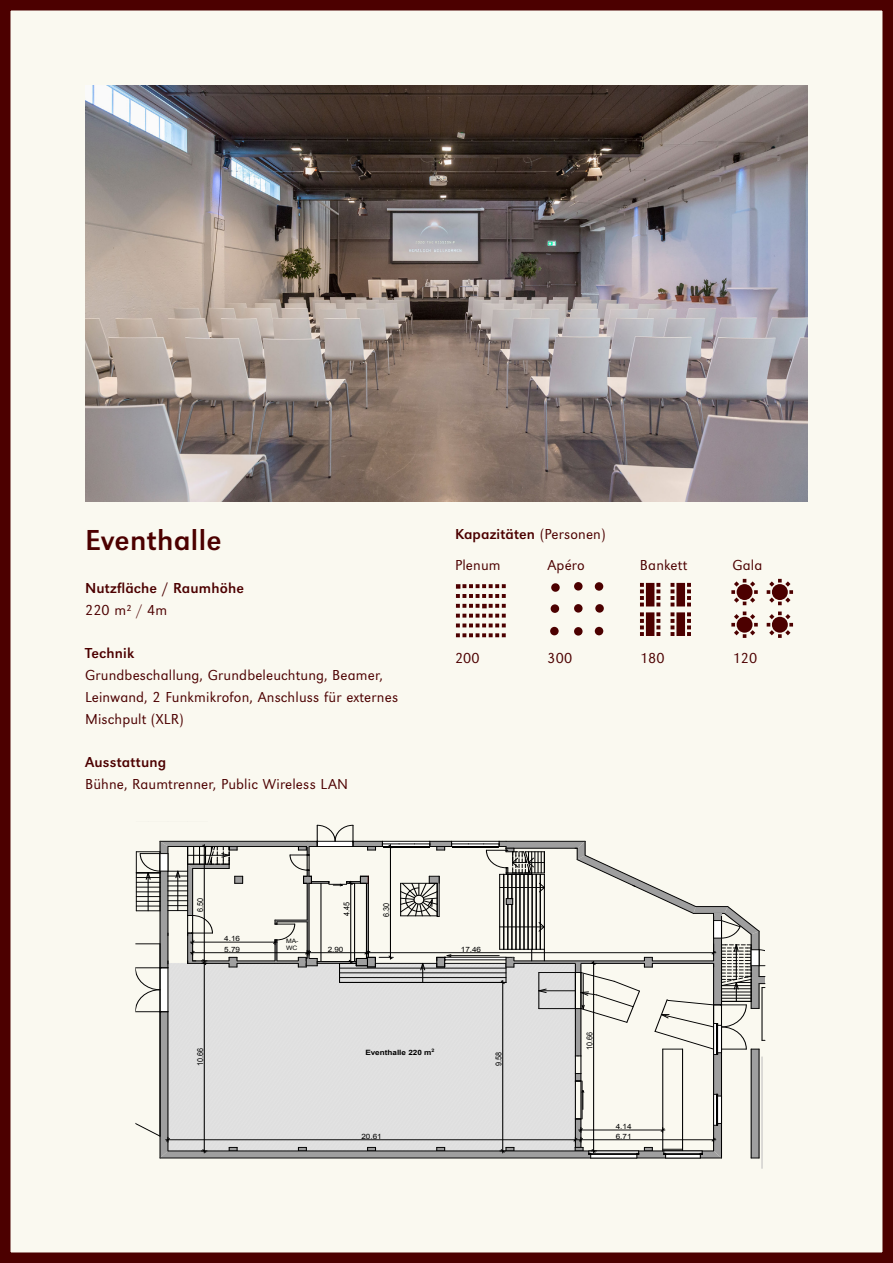
<style>
.page{position:relative;width:893px;height:1263px;background:#faf9f0}
.page>*{position:absolute;margin:0;border:0;box-sizing:border-box;transform-origin:0 0}
.Untertitel{font:30px "URW Grotesk";letter-spacing:.01em;color:#4c0000}
.Untertitel-2{font:300 15px "URW Grotesk";letter-spacing:.01em;color:#4c0000}
.Untertitel-3{font:15px "URW Grotesk";letter-spacing:.01em;color:#4c0000}
.Grundtext{font:300 15px "URW Grotesk";letter-spacing:.01em;color:#4c0000}
.t1{font:8.1px "Arial";letter-spacing:-.01em;color:#000;scale:.89 1}
.t2{font:7.2px "Arial";color:#000;scale:1.12 1}
.t3{font:700 7.2px "Arial";color:#000;scale:1.12 1}
.t4{font:6px/6.9px "Arial";color:#000;scale:1.12 1}
.s1{font-weight:300}
</style>
<div class="page">
<div style="left:0;top:0;width:893px;height:1263px;border:10px solid #4c0000"></div>
<svg style="left:456px;top:584px;width:50px;height:14px"></svg>
<svg style="left:456px;top:604px;width:50px;height:4px"></svg>
<svg style="left:456px;top:614px;width:50px;height:13px"></svg>
<svg style="left:456px;top:633px;width:50px;height:4px"></svg>
<svg style="left:640px;top:612px;width:4px;height:24px"></svg>
<div style="left:646px;top:612px;width:8px;height:24px;background:#4c0000"></div>
<svg style="left:656px;top:612px;width:4px;height:24px"></svg>
<svg style="left:670px;top:612px;width:4px;height:24px"></svg>
<div style="left:676px;top:612px;width:9px;height:24px;background:#4c0000"></div>
<svg style="left:687px;top:612px;width:4px;height:24px"></svg>
<svg style="left:640px;top:583px;width:4px;height:23px"></svg>
<div style="left:646px;top:583px;width:8px;height:23px;background:#4c0000"></div>
<svg style="left:656px;top:583px;width:4px;height:23px"></svg>
<svg style="left:670px;top:583px;width:4px;height:23px"></svg>
<div style="left:676px;top:583px;width:9px;height:23px;background:#4c0000"></div>
<svg style="left:687px;top:583px;width:4px;height:23px"></svg>
<svg style="left:767px;top:611px;width:26px;height:27px"></svg>
<div style="left:772px;top:617px;width:16px;height:16px;background:#4c0000;border-radius:50%"></div>
<svg style="left:731px;top:611px;width:27px;height:27px"></svg>
<div style="left:737px;top:617px;width:15px;height:16px;background:#4c0000;border-radius:50%"></div>
<hr style="left:762px;top:1057px;width:1px;height:112px;background:#bfbfbf">
<svg style="left:137px;top:824px;width:628px;height:335px"></svg>
<div style="left:574px;top:582px;width:9px;height:8px;background:#4c0000;border-radius:50%"></div>
<div style="left:595px;top:604px;width:9px;height:9px;background:#4c0000;border-radius:50%"></div>
<div style="left:551px;top:604px;width:8px;height:9px;background:#4c0000;border-radius:50%"></div>
<div style="left:574px;top:627px;width:9px;height:9px;background:#4c0000;border-radius:50%"></div>
<div style="left:574px;top:604px;width:9px;height:9px;background:#4c0000;border-radius:50%"></div>
<svg style="left:767px;top:579px;width:26px;height:26px"></svg>
<div style="left:772px;top:584px;width:16px;height:16px;background:#4c0000;border-radius:50%"></div>
<svg style="left:731px;top:579px;width:27px;height:26px"></svg>
<div style="left:737px;top:584px;width:15px;height:16px;background:#4c0000;border-radius:50%"></div>
<div style="left:551px;top:583px;width:9px;height:9px;background:#4c0000;border-radius:50%"></div>
<div style="left:595px;top:582px;width:8px;height:9px;background:#4c0000;border-radius:50%"></div>
<div style="left:595px;top:627px;width:8px;height:8px;background:#4c0000;border-radius:50%"></div>
<div style="left:550px;top:627px;width:9px;height:8px;background:#4c0000;border-radius:50%"></div>
<img style="left:85px;top:85px;width:723px;height:416px">
<p class="Untertitel" style="left:85px;top:522px;width:138px">Eventhalle</p>
<p class="Untertitel-3" style="left:85px;top:579px;width:160px">Nutzfläche / Raumhöhe</p>
<p class="Grundtext" style="left:85px;top:601px;width:84px">220 m² / 4m</p>
<p class="Untertitel-3" style="left:85px;top:645px;width:51px">Technik</p>
<p class="Untertitel-2" style="left:85px;top:667px;width:299px">Grundbeschallung, Grundbeleuchtung, Beamer,</p>
<p class="Untertitel-2" style="left:85px;top:688px;width:315px">Leinwand, 2 Funkmikrofon, Anschluss für externes</p>
<p class="Untertitel-2" style="left:85px;top:710px;width:100px">Mischpult (XLR)</p>
<p class="Untertitel-3" style="left:85px;top:753px;width:83px">Ausstattung</p>
<p class="Untertitel-2" style="left:85px;top:775px;width:265px">Bühne, Raumtrenner, Public Wireless LAN</p>
<p class="t1" style="left:195px;top:911px;width:17px;rotate:-90deg">6.50</p>
<p class="t1" style="left:341px;top:916px;width:17px;rotate:-90deg">4.45</p>
<p class="t1" style="left:381px;top:917px;width:17px;rotate:-90deg">6.30</p>
<p class="Untertitel-3" style="left:455px;top:525px;width:152px">Kapazitäten <span class="s1">(Personen)</span></p>
<p class="Grundtext" style="left:455px;top:556px;width:47px">Plenum</p>
<p class="Grundtext" style="left:547px;top:556px;width:39px">Apéro</p>
<p class="Grundtext" style="left:640px;top:556px;width:49px">Bankett</p>
<p class="Grundtext" style="left:732px;top:556px;width:31px">Gala</p>
<p class="Grundtext" style="left:455px;top:650px;width:26px">200</p>
<p class="Grundtext" style="left:547px;top:650px;width:26px">300</p>
<p class="Grundtext" style="left:640px;top:650px;width:26px">180</p>
<p class="Grundtext" style="left:732px;top:650px;width:26px">120</p>
<p class="t2" style="left:224px;top:934px;width:16px">4.16</p>
<p class="t4" style="left:286px;top:938px;width:13px">MA-<br>WC</p>
<p class="t2" style="left:224px;top:944px;width:16px">5.79</p>
<p class="t2" style="left:328px;top:944px;width:16px">2.90</p>
<p class="t2" style="left:461px;top:944px;width:20px">17.46</p>
<p class="t1" style="left:195px;top:1066px;width:22px;rotate:-90deg">10.66</p>
<p class="t3" style="left:366px;top:1048px;width:63px">Eventhalle 220 m<sup>2</sup></p>
<p class="t1" style="left:493px;top:1066px;width:17px;rotate:-90deg">9.58</p>
<p class="t1" style="left:584px;top:1050px;width:22px;rotate:-90deg">10.66</p>
<p class="t2" style="left:616px;top:1121px;width:16px">4.14</p>
<p class="t2" style="left:361px;top:1131px;width:20px">20.61</p>
<p class="t2" style="left:616px;top:1131px;width:16px">6.71</p>
</div>
